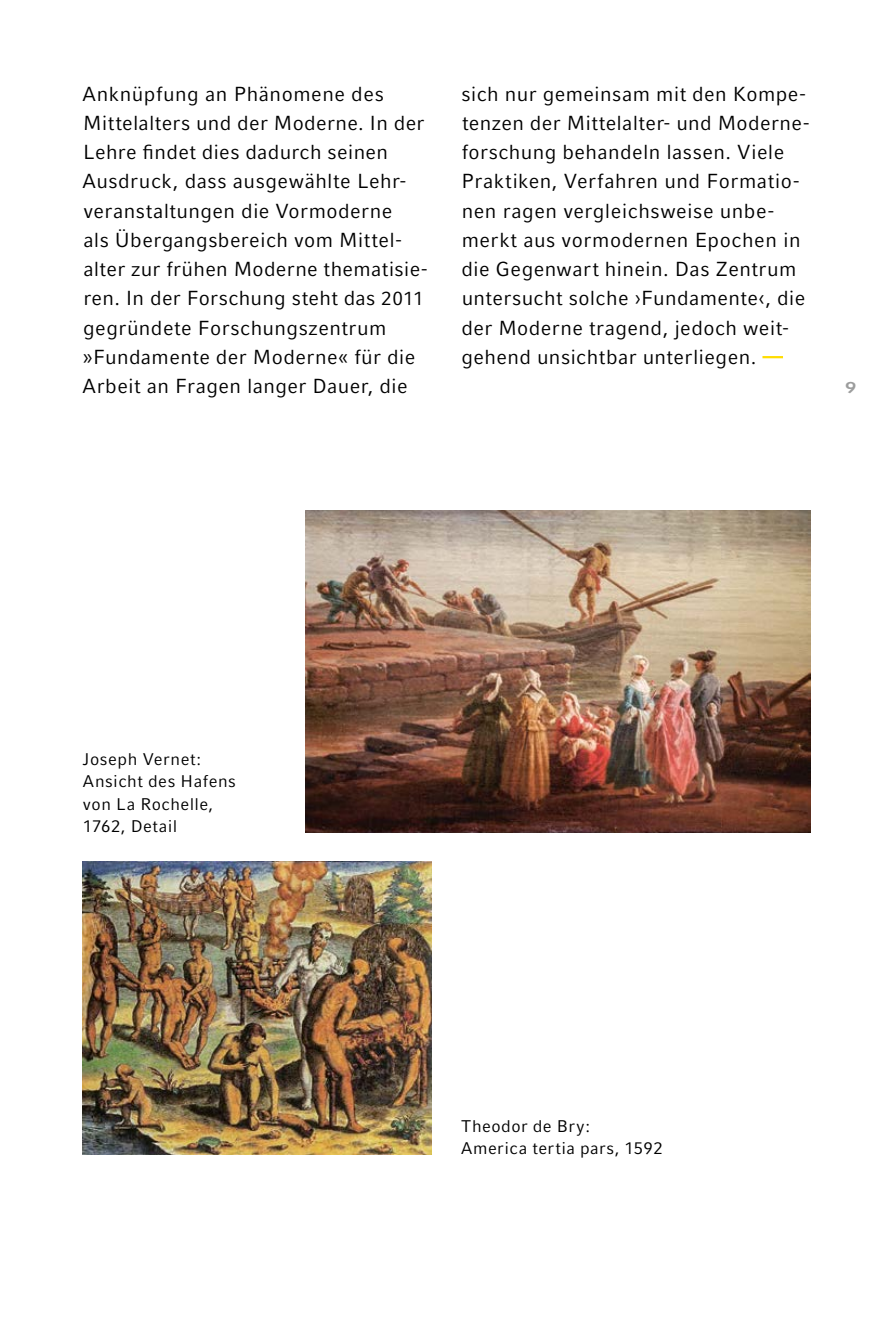
<style>
.page{position:relative;width:893px;height:1340px;background:#fff}
.page>*{position:absolute;margin:0;border:0;box-sizing:border-box;transform-origin:0 0}
.t1{font:20.25px/29.2px "LMU Compatil Fact";letter-spacing:.02em;color:#000}
.t2{font:20.25px "LMU Compatil Fact SC Bold";color:#9c9d9d}
.t3{font:16.88px/22.5px "LMU Compatil Fact";letter-spacing:.03em;color:#000}
.s1{font-size:19.12px}
</style>
<div class="page">
<hr style="left:762px;top:356px;width:21px;height:2px;background:#fd0">
<img style="left:83px;top:861px;width:349px;height:293px">
<img style="left:306px;top:510px;width:504px;height:322px">
<svg style="left:305px;top:510px;width:216px;height:35px;background:#ac9e91"></svg>
<p class="t1" style="left:82px;top:79px;width:347px">Anknüpfung an Phänomene des Mittelalters und der Moderne. In der Lehre findet dies dadurch seinen Ausdruck, dass ausgewählte Lehr&shy;veranstaltungen die Vormoderne<br>als Übergangsbereich vom Mittel&shy;alter zur frühen Moderne thematisie&shy;ren. In der Forschung steht das <span class="s1">2011 </span>gegründete Forschungszentrum »Fundamente der Moderne« für die Arbeit an Fragen langer Dauer, die</p>
<p class="t1" style="left:461px;top:79px;width:350px">sich nur gemeinsam mit den Kompe&shy;tenzen der Mittelalter- und Moderne&shy;forschung behandeln lassen. Viele Praktiken, Verfahren und Formatio&shy;nen ragen vergleichsweise unbe&shy;merkt aus vormodernen Epochen in die Gegenwart hinein. Das Zentrum untersucht solche ›Fundamente‹, die der Moderne tragend, jedoch weit&shy;gehend unsichtbar unterliegen.</p>
<p class="t2" style="left:845px;top:374px;width:13px">9</p>
<p class="t3" style="left:83px;top:747px;width:154px">Joseph Vernet:<br>Ansicht des Hafens von La Rochelle,<br>1762, Detail</p>
<p class="t3" style="left:461px;top:1114px;width:203px">Theodor de Bry:<br>America tertia pars, 1592</p>
</div>
